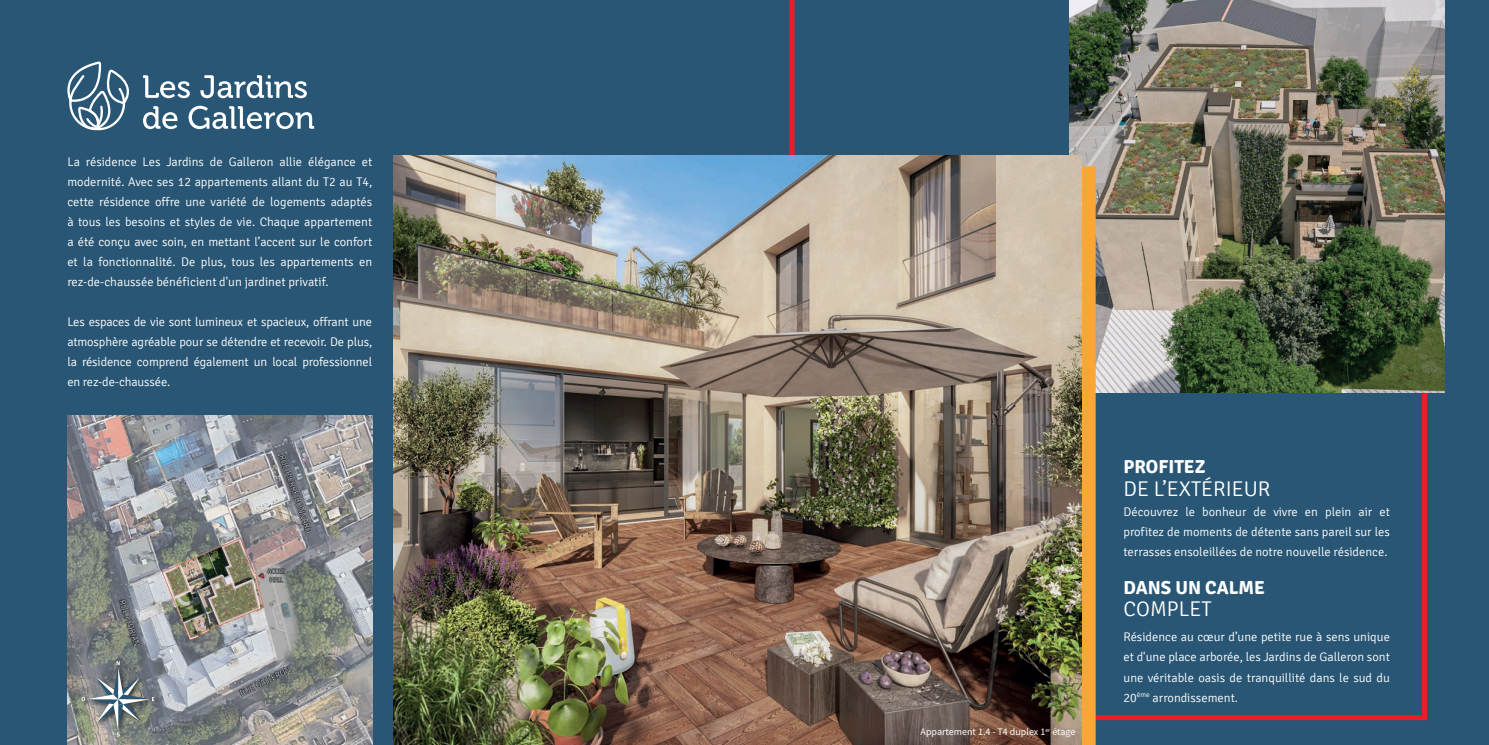
<style>
.page{position:relative;width:1489px;height:745px;background:#fff}
.page>*{position:absolute;margin:0;border:0;box-sizing:border-box;transform-origin:0 0}
.t1{font:300 21.25px "Signika";color:#fff}
.t2{font:700 18.75px "Signika";color:#fff}
.t3{font:300 12.5px/20px "Signika";color:#fff;text-align:justify}
.t4{font:10px "Source Sans Pro";color:#fff}
</style>
<div class="page">
<div style="left:0;top:0;width:1488px;height:744px;background:#285674"></div>
<svg style="left:789px;top:0;width:637px;height:719px"></svg>
<img style="left:67px;top:415px;width:305px;height:329px">
<img style="left:1068px;top:0;width:376px;height:392px">
<div style="left:408px;top:166px;width:687px;height:578px;background:#faa633"></div>
<img style="left:393px;top:156px;width:688px;height:588px">
<svg style="left:143px;top:75px;width:47px;height:23px"></svg>
<svg style="left:200px;top:75px;width:107px;height:23px"></svg>
<svg style="left:143px;top:106px;width:34px;height:23px"></svg>
<svg style="left:188px;top:106px;width:126px;height:23px"></svg>
<svg style="left:67px;top:61px;width:62px;height:69px"></svg>
<div style="left:80px;top:659px;width:80px;height:82px;background:#231f20;opacity:.75"></div>
<svg style="left:81px;top:660px;width:74px;height:76px;background:#818888"></svg>
<p class="t3" style="left:67px;top:152px;width:306px">La résidence Les Jardins de Galleron allie élégance et modernité. Avec ses 12 appartements allant du T2 au T4, cette résidence offre une variété de logements adaptés à tous les besoins et styles de vie. Chaque appartement a été conçu avec soin, en mettant l’accent sur le confort et la fonctionnalité. De plus, tous les appartements en rez-de-chaussée bénéficient d'un jardinet privatif.</p>
<p class="t3" style="left:67px;top:312px;width:306px">Les espaces de vie sont lumineux et spacieux, offrant une atmosphère agréable pour se détendre et recevoir. De plus, la résidence comprend également un local professionnel en rez-de-chaussée.</p>
<p class="t4" style="left:920px;top:725px;width:156px">Appartement 1.4 - T4 duplex 1<sup>er</sup> étage</p>
<h2 class="t2" style="left:1123px;top:455px;width:83px">PROFITEZ</h2>
<h1 class="t1" style="left:1123px;top:477px;width:148px">DE L’EXTÉRIEUR…</h1>
<p class="t3" style="left:1123px;top:501px;width:268px">Découvrez le bonheur de vivre en plein air et profitez de moments de détente sans pareil sur les terrasses ensoleillées de notre nouvelle résidence.</p>
<h2 class="t2" style="left:1123px;top:575px;width:143px">DANS UN CALME</h2>
<h1 class="t1" style="left:1123px;top:597px;width:90px">COMPLET</h1>
<p class="t3" style="left:1123px;top:627px;width:268px">Résidence au cœur d’une petite rue à sens unique et d'une place arborée, les Jardins de Galleron sont une véritable oasis de tranquillité dans le sud du 20<sup>ème</sup> arrondissement.</p>
</div>
